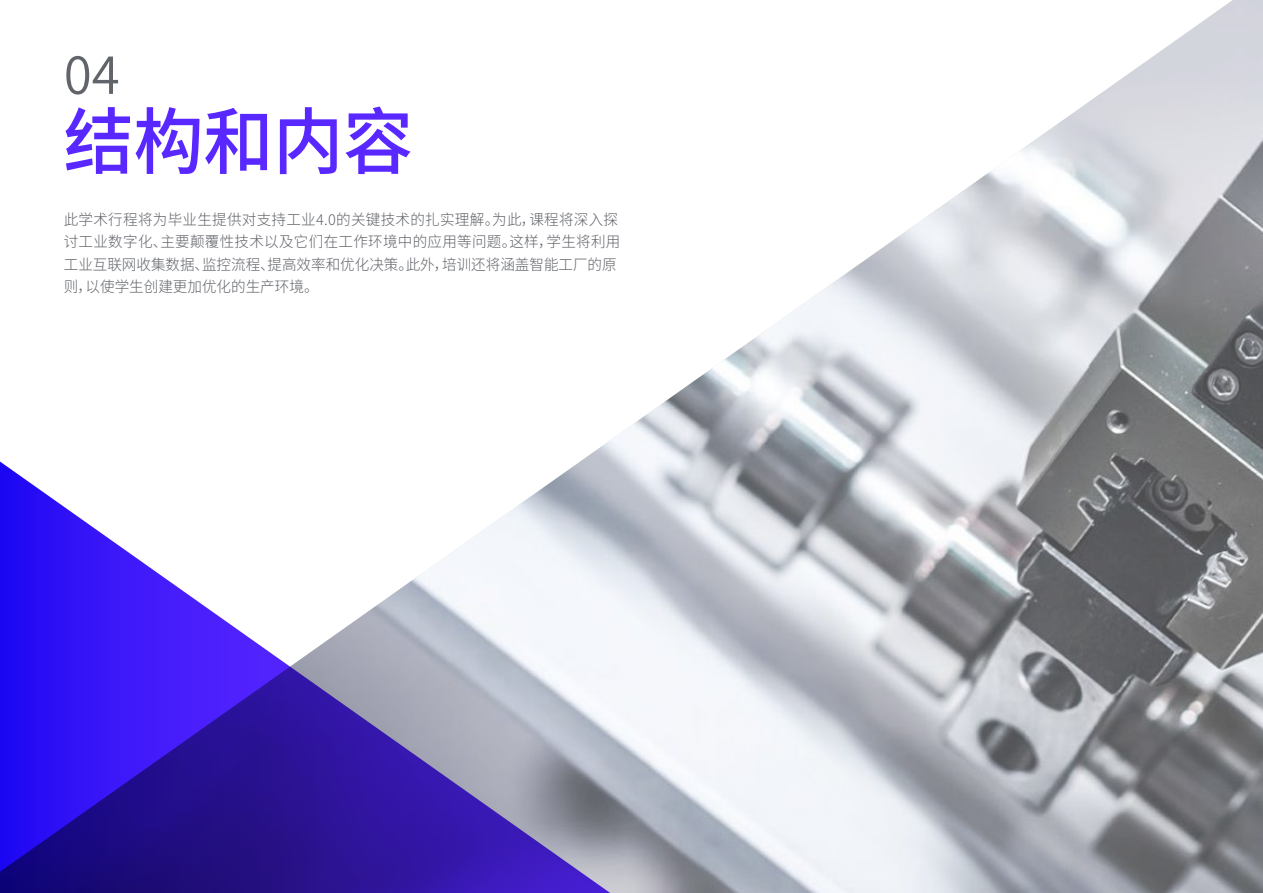
<style>
.page{position:relative;width:1263px;height:893px;background:#fff}
.page>*{position:absolute;margin:0;border:0;box-sizing:border-box;transform-origin:0 0}
.t1{font:500 72px "Source Han Sans CN";color:#5927ff}
.t2{font:52.5px "Source Han Sans CN";color:#61646a}
.t3{font:300 15px/22.5px "Source Han Sans CN";letter-spacing:.02em;color:#61646a}
</style>
<div class="page">
<img style="left:602px;top:0;width:661px;height:893px">
<svg style="left:0;top:446px;width:640px;height:447px"></svg>
<h2 class="t2" style="left:64px;top:45px;width:57px">04</h2>
<h1 class="t1" style="left:64px;top:101px;width:351px">结构和内容</h1>
<p class="t3" style="left:64px;top:208px;width:558px">此学术行程将为毕业生提供对支持工业4.0的关键技术的扎实理解。为此，课程将深入探讨工业数字化、主要颠覆性技术以及它们在工作环境中的应用等问题。这样，学生将利用工业互联网收集数据、监控流程、提高效率和优化决策。此外，培训还将涵盖智能工厂的原则，以使学生创建更加优化的生产环境。</p>
</div>
